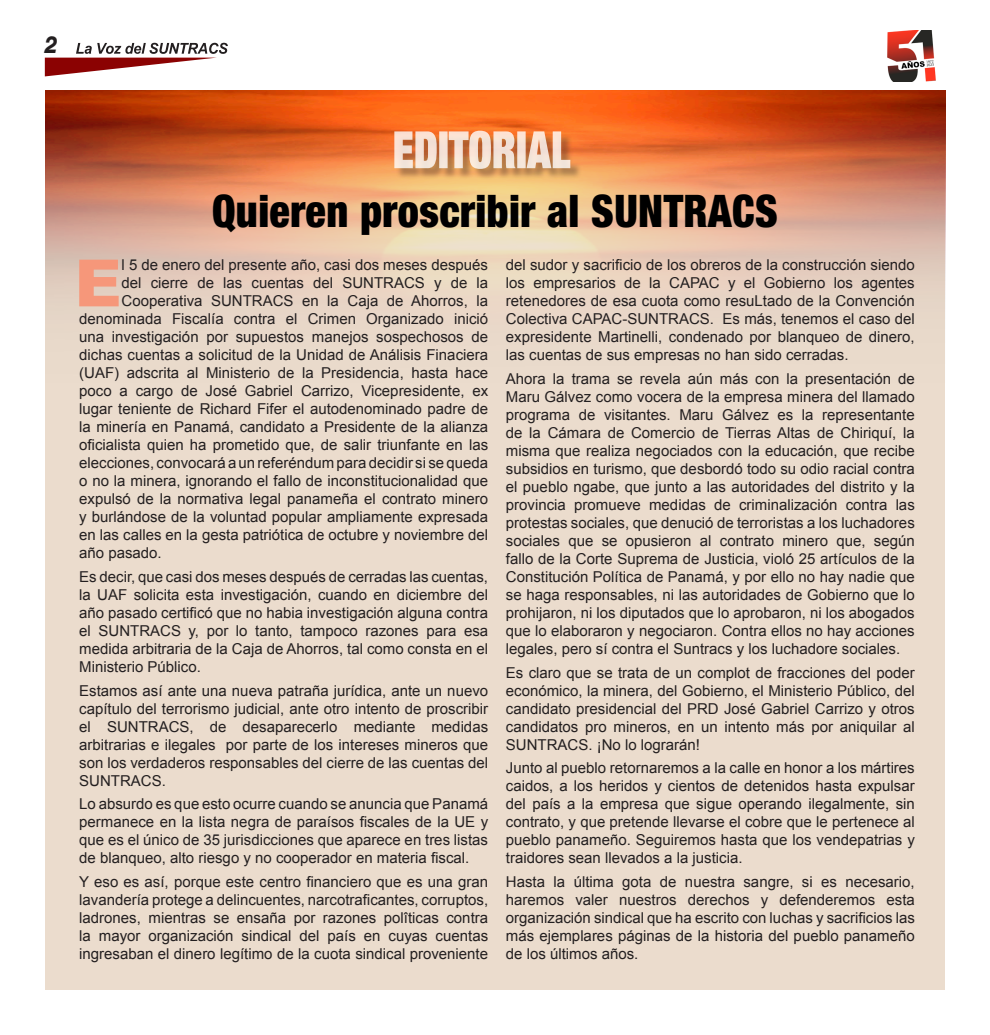
<style>
.page{position:relative;width:990px;height:1035px;background:#fff}
.page>*{position:absolute;margin:0;border:0;box-sizing:border-box;transform-origin:0 0}
.t1{font:900 65.25px "Arial";color:#f6977a}
.t2{font:900 condensed 45px "Helvetica Neue LT Std";letter-spacing:.01em;color:#000;scale:.94 1}
.t3{font:italic 800 23.75px "Helvetica Neue LT Std";color:#231f20;scale:.84 1}
.t4{font:15px/18px "Arial";color:#231f20;text-align:justify}
</style>
<div class="page">
<svg style="left:45px;top:43px;width:183px;height:33px"></svg>
<img style="left:887px;top:31px;width:49px;height:50px">
<div style="left:45px;top:91px;width:900px;height:899px;background:#ebdccd"></div>
<img style="left:45px;top:90px;width:900px;height:209px">
<div style="left:396px;top:132px;width:186px;height:49px;background:#231f20;opacity:.34"></div>
<svg style="left:394px;top:131px;width:176px;height:38px"></svg>
<h3 class="t3" style="left:45px;top:31px;width:16px">2</h3>
<h2 class="t2" style="left:212px;top:184px;width:604px">Quieren proscribir al SUNTRACS</h2>
<p class="t4" style="left:506px;top:256px;width:410px">del sudor y sacrificio de los obreros de la construcción siendo los empresarios de la CAPAC y el Gobierno los agentes retenedores de esa cuota como resuLtado de la Convención Colectiva CAPAC-SUNTRACS. Es más, tenemos el caso del expresidente Martinelli, condenado por blanqueo de dinero, las cuentas de sus empresas no han sido cerradas.</p>
<p class="t4" style="left:506px;top:370px;width:410px">Ahora la trama se revela aún más con la presentación de Maru Gálvez como vocera de la empresa minera del llamado programa de visitantes. Maru Gálvez es la representante de la Cámara de Comercio de Tierras Altas de Chiriquí, la misma que realiza negociados con la educación, que recibe subsidios en turismo, que desbordó todo su odio racial contra el pueblo ngabe, que junto a las autoridades del distrito y la provincia promueve medidas de criminalización contra las protestas sociales, que denució de terroristas a los luchadores sociales que se opusieron al contrato minero que, según fallo de la Corte Suprema de Justicia, violó 25 artículos de la Constitución Política de Panamá, y por ello no hay nadie que se haga responsables, ni las autoridades de Gobierno que lo prohijaron, ni los diputados que lo aprobaron, ni los abogados que lo elaboraron y negociaron. Contra ellos no hay acciones legales, pero sí contra el Suntracs y los luchadore sociales.</p>
<p class="t4" style="left:506px;top:664px;width:410px">Es claro que se trata de un complot de fracciones del poder económico, la minera, del Gobierno, el Ministerio Público, del candidato presidencial del PRD José Gabriel Carrizo y otros candidatos pro mineros, en un intento más por aniquilar al SUNTRACS. ¡No lo lograrán!</p>
<p class="t4" style="left:506px;top:759px;width:410px">Junto al pueblo retornaremos a la calle en honor a los mártires caidos, a los heridos y cientos de detenidos hasta expulsar del país a la empresa que sigue operando ilegalmente, sin contrato, y que pretende llevarse el cobre que le pertenece al pueblo panameño. Seguiremos hasta que los vendepatrias y traidores sean llevados a la justicia.</p>
<p class="t4" style="left:506px;top:873px;width:410px">Hasta la última gota de nuestra sangre, si es necesario, haremos valer nuestros derechos y defenderemos esta organización sindical que ha escrito con luchas y sacrificios las más ejemplares páginas de la historia del pueblo panameño de los últimos años.</p>
<h1 class="t1" style="left:74px;top:236px;width:49px">E</h1>
<p class="t4" style="left:122px;top:256px;width:368px">l 5 de enero del presente año, casi dos meses después</p>
<p class="t4" style="left:122px;top:274px;width:368px">del cierre de las cuentas del SUNTRACS y de la</p>
<p class="t4" style="left:122px;top:292px;width:368px">Cooperativa SUNTRACS en la Caja de Ahorros, la</p>
<p class="t4" style="left:79px;top:310px;width:410px">denominada Fiscalía contra el Crimen Organizado inició</p>
<p class="t4" style="left:79px;top:328px;width:410px">una investigación por supuestos manejos sospechosos de</p>
<p class="t4" style="left:79px;top:346px;width:410px">dichas cuentas a solicitud de la Unidad de Análisis Finaciera</p>
<p class="t4" style="left:79px;top:364px;width:410px">(UAF) adscrita al Ministerio de la Presidencia, hasta hace</p>
<p class="t4" style="left:79px;top:382px;width:410px">poco a cargo de José Gabriel Carrizo, Vicepresidente, ex</p>
<p class="t4" style="left:79px;top:400px;width:410px">lugar teniente de Richard Fifer el autodenominado padre de</p>
<p class="t4" style="left:79px;top:418px;width:410px">la minería en Panamá, candidato a Presidente de la alianza</p>
<p class="t4" style="left:79px;top:436px;width:410px">oficialista quien ha prometido que, de salir triunfante en las</p>
<p class="t4" style="left:79px;top:454px;width:410px">elecciones, convocará a un referéndum para decidir si se queda</p>
<p class="t4" style="left:79px;top:472px;width:410px">o no la minera, ignorando el fallo de inconstitucionalidad que</p>
<p class="t4" style="left:79px;top:490px;width:410px">expulsó de la normativa legal panameña el contrato minero</p>
<p class="t4" style="left:79px;top:508px;width:410px">y burlándose de la voluntad popular ampliamente expresada</p>
<p class="t4" style="left:79px;top:526px;width:410px">en las calles en la gesta patriótica de octubre y noviembre del</p>
<p class="t4" style="left:79px;top:544px;width:84px">año pasado.</p>
<p class="t4" style="left:79px;top:568px;width:410px">Es decir, que casi dos meses después de cerradas las cuentas, la UAF solicita esta investigación, cuando en diciembre del año pasado certificó que no habia investigación alguna contra el SUNTRACS y, por lo tanto, tampoco razones para esa medida arbitraria de la Caja de Ahorros, tal como consta en el Ministerio Público.</p>
<p class="t4" style="left:79px;top:682px;width:410px">Estamos así ante una nueva patraña jurídica, ante un nuevo capítulo del terrorismo judicial, ante otro intento de proscribir el SUNTRACS, de desaparecerlo mediante medidas arbitrarias e ilegales por parte de los intereses mineros que son los verdaderos responsables del cierre de las cuentas del SUNTRACS.</p>
<p class="t4" style="left:79px;top:795px;width:410px">Lo absurdo es que esto ocurre cuando se anuncia que Panamá permanece en la lista negra de paraísos fiscales de la UE y que es el único de 35 jurisdicciones que aparece en tres listas de blanqueo, alto riesgo y no cooperador en materia fiscal.</p>
<p class="t4" style="left:79px;top:873px;width:410px">Y eso es así, porque este centro financiero que es una gran lavandería protege a delincuentes, narcotraficantes, corruptos, ladrones, mientras se ensaña por razones polîticas contra la mayor organización sindical del país en cuyas cuentas ingresaban el dinero legítimo de la cuota sindical proveniente</p>
</div>
